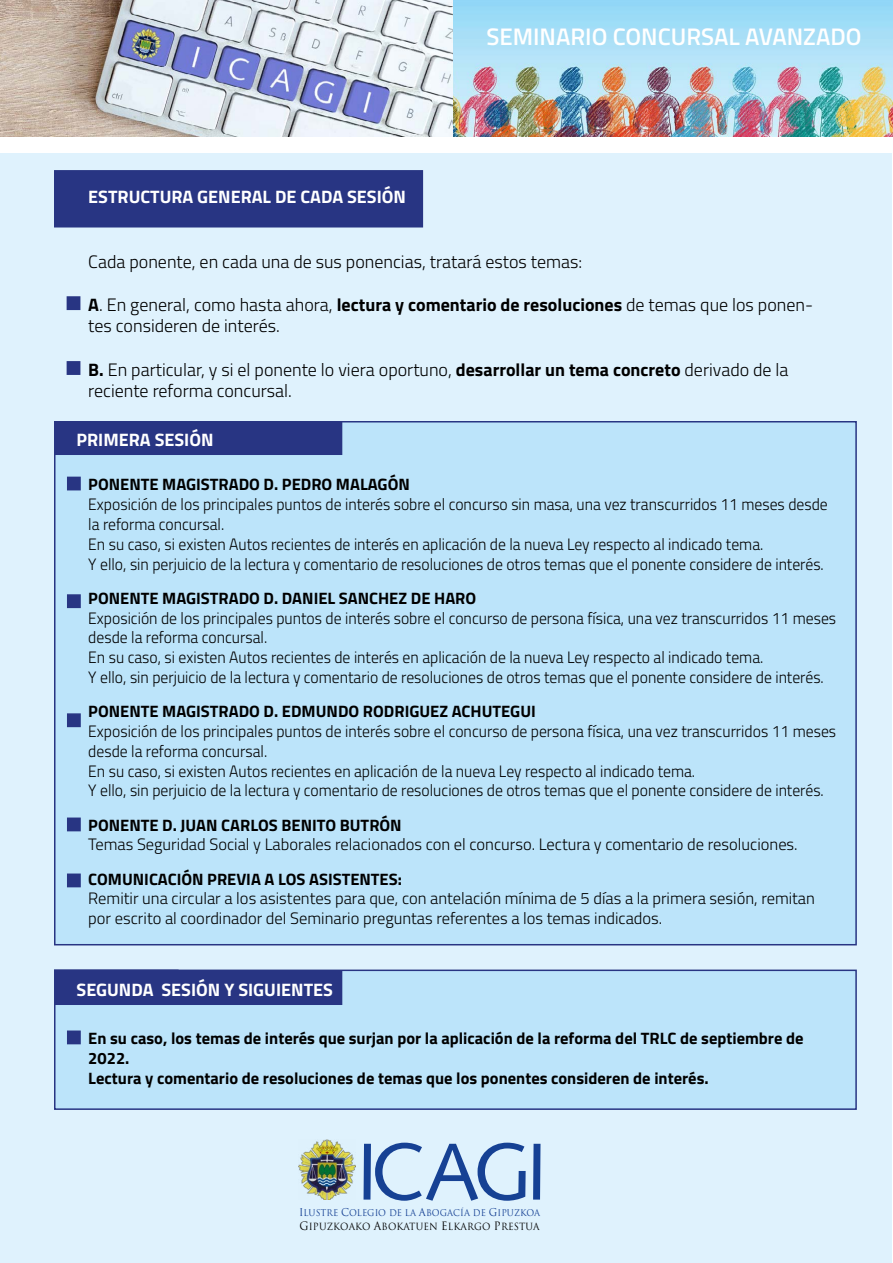
<style>
.page{position:relative;width:893px;height:1263px;background:#fff}
.page>*{position:absolute;margin:0;border:0;box-sizing:border-box;transform-origin:0 0}
.t1{font:600 24px "Titillium";color:#fff}
.t2{font:300 18px/21.6px "Titillium";color:#000}
.t3{font:700 18px "Titillium";color:#fff}
.t4{font:300 16.5px/19.8px "Titillium";color:#000;scale:.95 1}
.t5{font:700 16.5px/19.8px "Titillium";color:#000}
.t6{font:300 16.5px/19.8px "Titillium";color:#000}
.t7{font:9.6px "Trajan Pro";letter-spacing:.015em;color:#000;scale:.95 1}
.t8{font:9px "Trajan Pro";letter-spacing:.005em;color:#164194;scale:.95 1}
.s1{font-weight:700}
.s2{font-size:10.5px}
.s3{font-size:11.25px}
</style>
<div class="page">
<div style="left:0;top:153px;width:891px;height:1110px;background:#dff2fd"></div>
<div style="left:54px;top:421px;width:803px;height:524px;background:#bce4fa;border:2px solid #283583"></div>
<div style="left:54px;top:969px;width:803px;height:141px;background:#bce4fa;border:2px solid #283583"></div>
<div style="left:54px;top:170px;width:369px;height:57px;background:#283583;border:2px solid #283583"></div>
<div style="left:54px;top:421px;width:288px;height:34px;background:#283583"></div>
<div style="left:54px;top:971px;width:288px;height:34px;background:#283583"></div>
<div style="left:54px;top:969px;width:125px;height:34px;background:#283583;border:2px solid #283583"></div>
<img style="left:1px;top:0;width:892px;height:136px">
<div style="left:67px;top:296px;width:13px;height:14px;background:#283583;border:2px solid #283583"></div>
<div style="left:67px;top:361px;width:13px;height:14px;background:#283583;border:2px solid #283583"></div>
<div style="left:67px;top:477px;width:14px;height:13px;background:#283583;border:2px solid #283583"></div>
<div style="left:67px;top:1030px;width:14px;height:14px;background:#283583;border:2px solid #283583"></div>
<div style="left:67px;top:713px;width:14px;height:14px;background:#283583;border:2px solid #283583"></div>
<div style="left:67px;top:594px;width:14px;height:14px;background:#283583;border:2px solid #283583"></div>
<div style="left:67px;top:817px;width:14px;height:14px;background:#283583;border:2px solid #283583"></div>
<div style="left:67px;top:873px;width:14px;height:14px;background:#283583;border:2px solid #283583"></div>
<svg style="left:364px;top:1143px;width:162px;height:58px"></svg>
<svg style="left:533px;top:1144px;width:7px;height:55px"></svg>
<img style="left:299px;top:1140px;width:57px;height:59px">
<p class="t3" style="left:88px;top:183px;width:319px">ESTRUCTURA GENERAL DE CADA SESIÓN</p>
<h1 class="t1" style="left:486px;top:19px;width:377px">SEMINARIO CONCURSAL AVANZADO</h1>
<p class="t2" style="left:88px;top:250px;width:495px">Cada ponente, en cada una de sus ponencias, tratará estos temas:</p>
<p class="t2" style="left:88px;top:293px;width:726px"><span class="s1">A</span>. En general, como hasta ahora, <span class="s1">lectura y comentario de resoluciones</span> de temas que los ponen&shy;tes consideren de interés.</p>
<p class="t2" style="left:88px;top:358px;width:702px"><span class="s1">B.</span> En particular, y si el ponente lo viera oportuno, <span class="s1">desarrollar un tema concreto</span> derivado de la reciente reforma concursal.</p>
<p class="t3" style="left:77px;top:426px;width:139px">PRIMERA SESIÓN</p>
<p class="t5" style="left:88px;top:474px;width:323px">PONENTE MAGISTRADO D. PEDRO MALAGÓN</p>
<p class="t4" style="left:88px;top:494px;width:780px">Exposición de los principales puntos de interés sobre el concurso sin masa, una vez transcurridos 11 meses desde la reforma concursal.<br>En su caso, si existen Autos recientes de interés en aplicación de la nueva Ley respecto al indicado tema.<br>Y ello, sin perjuicio de la lectura y comentario de resoluciones de otros temas que el ponente considere de interés.</p>
<p class="t5" style="left:88px;top:587px;width:389px">PONENTE MAGISTRADO D. DANIEL SANCHEZ DE HARO</p>
<p class="t4" style="left:88px;top:607px;width:789px">Exposición de los principales puntos de interés sobre el concurso de persona física, una vez transcurridos 11 meses desde la reforma concursal.<br>En su caso, si existen Autos recientes de interés en aplicación de la nueva Ley respecto al indicado tema.<br>Y ello, sin perjuicio de la lectura y comentario de resoluciones de otros temas que el ponente considere de interés.</p>
<p class="t5" style="left:88px;top:701px;width:449px">PONENTE MAGISTRADO D. EDMUNDO RODRIGUEZ ACHUTEGUI</p>
<p class="t4" style="left:88px;top:720px;width:789px">Exposición de los principales puntos de interés sobre el concurso de persona física, una vez transcurridos 11 meses desde la reforma concursal.<br>En su caso, si existen Autos recientes en aplicación de la nueva Ley respecto al indicado tema.<br>Y ello, sin perjuicio de la lectura y comentario de resoluciones de otros temas que el ponente considere de interés.</p>
<p class="t5" style="left:88px;top:814px;width:315px">PONENTE D. JUAN CARLOS BENITO BUTRÓN</p>
<p class="t6" style="left:88px;top:834px;width:711px">Temas Seguridad Social y Laborales relacionados con el concurso. Lectura y comentario de resoluciones.</p>
<p class="t5" style="left:88px;top:868px;width:315px">COMUNICACIÓN PREVIA A LOS ASISTENTES:</p>
<p class="t6" style="left:88px;top:888px;width:728px">Remitir una circular a los asistentes para que, con antelación mínima de 5 días a la primera sesión, remitan por escrito al coordinador del Seminario preguntas referentes a los temas indicados.</p>
<p class="t3" style="left:77px;top:976px;width:258px">SEGUNDA SESIÓN Y SIGUIENTES</p>
<p class="t5" style="left:88px;top:1028px;width:717px">En su caso, los temas de interés que surjan por la aplicación de la reforma del TRLC de septiembre de<br>2022.<br>Lectura y comentario de resoluciones de temas que los ponentes consideren de interés.</p>
<p class="t8" style="left:299px;top:1207px;width:255px"><span class="s2">I</span>LUSTRE <span class="s2">C</span>OLEGIO DE LA <span class="s2">A</span>BOGACÍA DE <span class="s2">G</span>IPUZKOA</p>
<p class="t7" style="left:299px;top:1221px;width:254px"><span class="s3">G</span>IPUZKOAKO <span class="s3">A</span>BOKATUEN <span class="s3">E</span>LKARGO <span class="s3">P</span>RESTUA</p>
</div>
